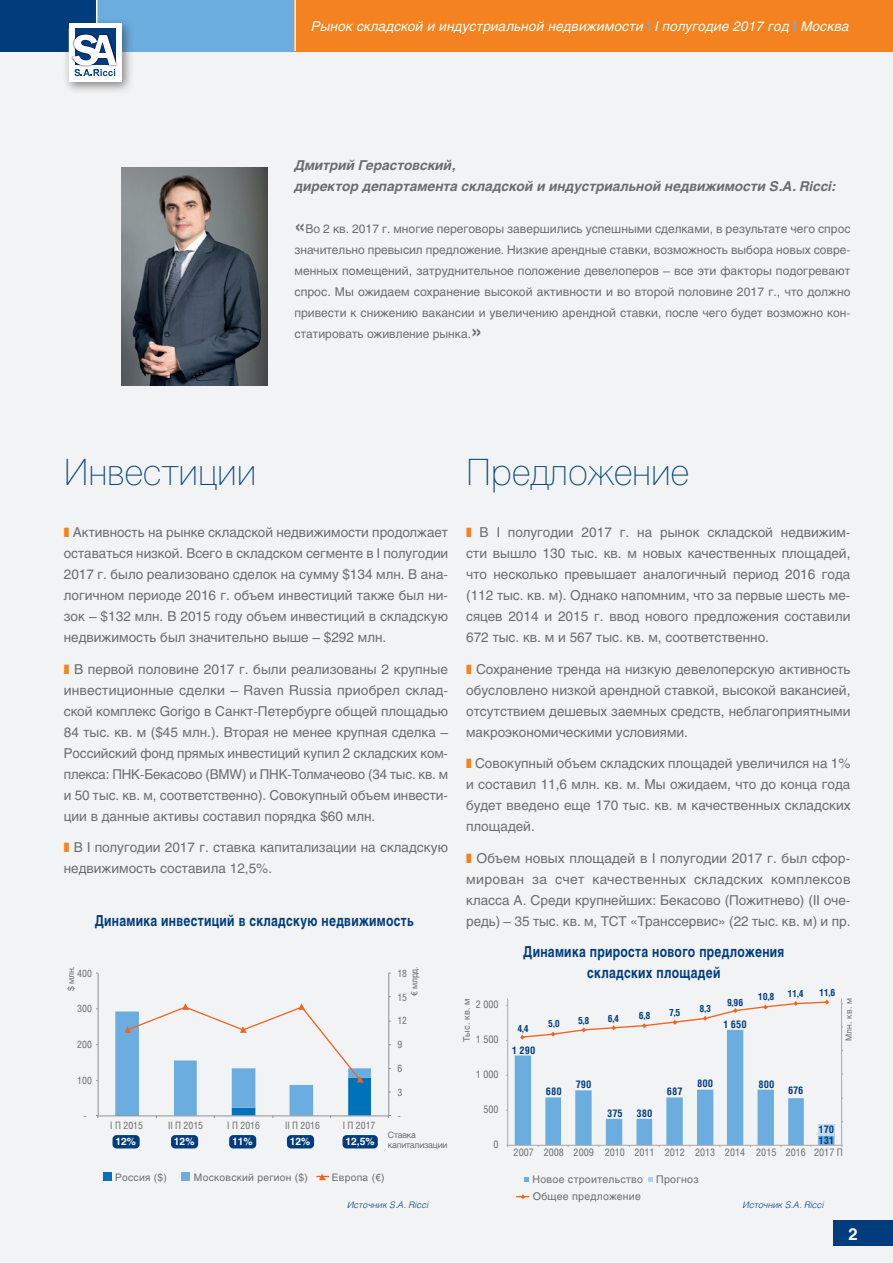
<style>
.page{position:relative;width:893px;height:1263px;background:#f2f3f4}
.page>*{position:absolute;margin:0;border:0;box-sizing:border-box;transform-origin:0 0}
.t1{font:36px "Helios Thin C";color:#0b4980}
.t2{font:700 16.5px "Helios C";color:#fff}
.t3{font:700 15px/21px "Helios C";letter-spacing:.025em;color:#013d7d;text-align:center;scale:.8 1}
.t4{font:13.5px/21px "Helios C";color:#6c6d70;text-align:justify}
.t5{font:italic 700 13.5px/21px "Helios C";color:#6c6d70}
.t6{font:italic 13.5px "Helios C";letter-spacing:.01em;color:#fff}
.t7{font:12px/21px "Helios C";color:#6c6d70;text-align:justify}
.t8{font:10.5px "Helios Cond C";color:#6c6d70}
.t9{font:10.5px/17.5px "Helios C";letter-spacing:.025em;color:#6c6d70}
.t10{font:700 10.5px "Helios Cond C";color:#013d7d}
.t11{font:10.2px "Helios Cond C";color:#6c6d70}
.t12{font:10.2px "Helios C";letter-spacing:.025em;color:#6c6d70}
.t13{font:700 10.2px "Helios C";color:#fff}
.t14{font:700 9.9px "Helios Cond C";color:#013d7d}
.t15{font:italic 9px "Helios Light C";color:#013d7d}
.t16{font:9px "Helios C";color:#6c6d70}
.t17{font:8.7px/10.5px "Helios C";letter-spacing:-.025em;color:#6c6d70}
.t18{font:8.4px "Helios C";color:#6c6d70}
.s1{font-family:"Helios Black C";font-style:normal;color:#6caddf}
.s2{font-weight:700;font-size:19.5px}
</style>
<div class="page">
<div style="left:97px;top:0;width:197px;height:51px;background:#6caddf"></div>
<div style="left:0;top:0;width:97px;height:51px;background:#013d7d"></div>
<div style="left:833px;top:1220px;width:60px;height:26px;background:#013d7d"></div>
<div style="left:294px;top:0;width:599px;height:51px;background:#f58220"></div>
<hr style="left:96px;top:0;width:1px;height:51px;background:#fff">
<hr style="left:294px;top:0;width:2px;height:51px;background:#fff">
<div style="left:62px;top:17px;width:72px;height:77px;background:#231f20;opacity:.51"></div>
<div style="left:69px;top:23px;width:53px;height:59px;background:#fff"></div>
<img style="left:71px;top:29px;width:47px;height:37px">
<img style="left:75px;top:29px;width:40px;height:6px">
<svg style="left:73px;top:35px;width:44px;height:41px"></svg>
<img style="left:122px;top:168px;width:145px;height:218px">
<svg style="left:524px;top:1177px;width:5px;height:5px"></svg>
<svg style="left:648px;top:1177px;width:5px;height:5px"></svg>
<hr style="left:841px;top:998px;width:1px;height:147px;background:#a8a9ad">
<hr style="left:507px;top:998px;width:1px;height:147px;background:#a8a9ad">
<hr style="left:508px;top:1145px;width:334px;height:1px;background:#a8a9ad">
<svg style="left:517px;top:1194px;width:12px;height:5px"></svg>
<svg style="left:515px;top:999px;width:319px;height:148px"></svg>
<div style="left:103px;top:1172px;width:8px;height:8px;background:#0072bc"></div>
<div style="left:182px;top:1172px;width:8px;height:8px;background:#6caddf"></div>
<hr style="left:388px;top:973px;width:1px;height:143px;background:#909293">
<hr style="left:98px;top:973px;width:1px;height:143px;background:#909293">
<hr style="left:98px;top:1115px;width:291px;height:1px;background:#909293">
<svg style="left:115px;top:1003px;width:256px;height:115px"></svg>
<svg style="left:317px;top:1174px;width:12px;height:6px"></svg>
<div style="left:113px;top:1135px;width:27px;height:13px;background:#013d7d;border-radius:4px"></div>
<div style="left:171px;top:1135px;width:27px;height:13px;background:#013d7d;border-radius:4px"></div>
<div style="left:229px;top:1135px;width:27px;height:13px;background:#013d7d;border-radius:4px"></div>
<div style="left:287px;top:1135px;width:27px;height:13px;background:#013d7d;border-radius:4px"></div>
<div style="left:343px;top:1135px;width:35px;height:13px;background:#013d7d;border-radius:4px"></div>
<p class="t6" style="left:311px;top:18px;width:539px">Рынок складской и индустриальной недвижимости <span class="s1">|</span> I полугодие 2017 год <span class="s1">|</span> Москва</p>
<p class="t5" style="left:294px;top:154px;width:543px">Дмитрий Герастовский,<br>директор департамента складской и индустриальной недвижимости S.A. Ricci:</p>
<p class="t7" style="left:294px;top:218px;width:558px"><span class="s2">«</span>Во 2 кв. 2017 г. многие переговоры завершились успешными сделками, в результате чего спрос значительно превысил предложение. Низкие арендные ставки, возможность выбора новых совре&shy;менных помещений, затруднительное положение девелоперов – все эти факторы подогревают спрос. Мы ожидаем сохранение высокой активности и во второй половине 2017 г., что должно привести к снижению вакансии и увеличению арендной ставки, после чего будет возможно кон&shy;статировать оживление рынка.<span class="s2">»</span></p>
<h1 class="t1" style="left:64px;top:451px;width:194px">Инвестиции</h1>
<p class="t4" style="left:64px;top:522px;width:386px;text-indent:9px">Активность на рынке складской недвижимости продолжает оставаться низкой. Всего в складском сегменте в I полугодии 2017 г. было реализовано сделок на сумму $134 млн. В ана&shy;логичном периоде 2016 г. объем инвестиций также был ни&shy;зок – $132 млн. В 2015 году объем инвестиций в складскую недвижимость был значительно выше – $292 млн.</p>
<p class="t4" style="left:64px;top:658px;width:386px;text-indent:10px">В первой половине 2017 г. были реализованы 2 крупные инвестиционные сделки – Raven Russia приобрел склад&shy;ской комплекс Gorigo в Санкт-Петербурге общей площадью 84 тыс. кв. м ($45 млн.). Вторая не менее крупная сделка – Российский фонд прямых инвестиций купил 2 складских ком&shy;плекса: ПНК-Бекасово (BMW) и ПНК-Толмачеово (34 тыс. кв. м и 50 тыс. кв. м, соответственно). Совокупный объем инвести&shy;ции в данные активы составил порядка $60 млн.</p>
<p class="t4" style="left:64px;top:837px;width:386px;text-indent:10px">В I полугодии 2017 г. ставка капитализации на складскую недвижимость составила 12,5%.</p>
<p class="t3" style="left:95px;top:910px;width:400px">Динамика инвестиций в складскую недвижимость</p>
<p class="t17" style="left:66px;top:991px;width:26px;rotate:-90deg">$ млн.</p>
<p class="t11" style="left:77px;top:967px;width:16px">400</p>
<p class="t11" style="left:77px;top:1003px;width:16px">300</p>
<p class="t11" style="left:77px;top:1038px;width:16px">200</p>
<p class="t11" style="left:77px;top:1074px;width:16px">100</p>
<p class="t11" style="left:84px;top:1110px;width:5px">-</p>
<p class="t17" style="left:409px;top:996px;width:31px;rotate:-90deg">€ млрд.</p>
<p class="t11" style="left:397px;top:967px;width:11px">18</p>
<p class="t11" style="left:397px;top:991px;width:11px">15</p>
<p class="t11" style="left:397px;top:1014px;width:11px">12</p>
<p class="t11" style="left:397px;top:1038px;width:6px">9</p>
<p class="t11" style="left:397px;top:1062px;width:6px">6</p>
<p class="t11" style="left:397px;top:1086px;width:6px">3</p>
<p class="t11" style="left:110px;top:1119px;width:34px">I П 2015</p>
<p class="t11" style="left:168px;top:1119px;width:37px">II П 2015</p>
<p class="t11" style="left:227px;top:1119px;width:34px">I П 2016</p>
<p class="t11" style="left:285px;top:1119px;width:37px">II П 2016</p>
<p class="t11" style="left:343px;top:1119px;width:34px">I П 2017</p>
<p class="t13" style="left:115px;top:1136px;width:22px">12%</p>
<p class="t13" style="left:174px;top:1136px;width:22px">12%</p>
<p class="t13" style="left:232px;top:1136px;width:22px">11%</p>
<p class="t13" style="left:290px;top:1136px;width:22px">12%</p>
<p class="t13" style="left:345px;top:1136px;width:31px">12,5%</p>
<p class="t11" style="left:397px;top:1110px;width:5px">-</p>
<p class="t17" style="left:388px;top:1129px;width:61px">Ставка капитализации</p>
<p class="t12" style="left:115px;top:1171px;width:53px">Россия ($)</p>
<p class="t12" style="left:194px;top:1171px;width:116px">Московский регион ($)</p>
<p class="t12" style="left:332px;top:1171px;width:54px">Европа (€)</p>
<p class="t15" style="left:347px;top:1199px;width:83px">Источник S.A. Ricci</p>
<h1 class="t1" style="left:466px;top:451px;width:224px">Предложение</h1>
<p class="t4" style="left:466px;top:522px;width:386px;text-indent:14px">В I полугодии 2017 г. на рынок складской недвижим&shy;сти вышло 130 тыс. кв. м новых качественных площадей, что несколько превышает аналогичный период 2016 года (112 тыс. кв. м). Однако напомним, что за первые шесть ме&shy;сяцев 2014 и 2015 г. ввод нового предложения составили 672 тыс. кв. м и 567 тыс. кв. м, соответственно.</p>
<p class="t4" style="left:466px;top:658px;width:386px;text-indent:10px">Сохранение тренда на низкую девелоперскую активность обусловлено низкой арендной ставкой, высокой вакансией, отсутствием дешевых заемных средств, неблагоприятными макроэкономическими условиями.</p>
<p class="t4" style="left:466px;top:753px;width:386px;text-indent:9px">Совокупный объем складских площадей увеличился на 1% и составил 11,6 млн. кв. м. Мы ожидаем, что до конца года будет введено еще 170 тыс. кв. м качественных складских площадей.</p>
<p class="t4" style="left:466px;top:847px;width:386px;text-indent:10px">Объем новых площадей в I полугодии 2017 г. был сфор&shy;мирован за счет качественных складских комплексов класса А. Среди крупнейших: Бекасово (Пожитнево) (II оче&shy;редь) – 35 тыс. кв. м, ТСТ «Транссервис» (22 тыс. кв. м) и пр.</p>
<p class="t16" style="left:461px;top:1042px;width:46px;rotate:-90deg">Тыс. кв. м</p>
<p class="t8" style="left:476px;top:998px;width:24px">2 000</p>
<p class="t8" style="left:476px;top:1033px;width:24px">1 500</p>
<p class="t8" style="left:476px;top:1068px;width:24px">1 000</p>
<p class="t8" style="left:483px;top:1103px;width:17px">500</p>
<p class="t8" style="left:494px;top:1138px;width:7px">0</p>
<p class="t3" style="left:523px;top:941px;width:328px">Динамика прироста нового предложения складских площадей</p>
<p class="t14" style="left:517px;top:1022px;width:13px">4,4</p>
<p class="t10" style="left:512px;top:1044px;width:25px">1 290</p>
<p class="t14" style="left:548px;top:1018px;width:13px">5,0</p>
<p class="t14" style="left:578px;top:1015px;width:13px">5,8</p>
<p class="t14" style="left:608px;top:1012px;width:13px">6,4</p>
<p class="t14" style="left:639px;top:1009px;width:13px">6,8</p>
<p class="t14" style="left:669px;top:1007px;width:13px">7,5</p>
<p class="t14" style="left:699px;top:1003px;width:13px">8,3</p>
<p class="t14" style="left:727px;top:997px;width:18px">9,96</p>
<p class="t10" style="left:723px;top:1018px;width:25px">1 650</p>
<p class="t10" style="left:546px;top:1085px;width:17px">680</p>
<p class="t10" style="left:576px;top:1078px;width:17px">790</p>
<p class="t10" style="left:607px;top:1106px;width:17px">375</p>
<p class="t10" style="left:636px;top:1107px;width:17px">380</p>
<p class="t10" style="left:667px;top:1085px;width:17px">687</p>
<p class="t10" style="left:697px;top:1077px;width:17px">800</p>
<p class="t14" style="left:758px;top:990px;width:18px">10,8</p>
<p class="t14" style="left:788px;top:987px;width:17px">11,4</p>
<p class="t14" style="left:819px;top:986px;width:17px">11,6</p>
<p class="t10" style="left:758px;top:1078px;width:17px">800</p>
<p class="t10" style="left:788px;top:1084px;width:17px">676</p>
<p class="t10" style="left:819px;top:1123px;width:17px">170</p>
<p class="t10" style="left:819px;top:1133px;width:17px">131</p>
<p class="t18" style="left:844px;top:1041px;width:44px;rotate:-90deg">Млн. кв. м</p>
<p class="t8" style="left:514px;top:1146px;width:331px">2007 2008 2009 2010 2011 2012 2013 2014 2015 2016 2017 П</p>
<p class="t9" style="left:532px;top:1170px;width:168px">Новое строительство Прогноз<br>Общее предложение</p>
<p class="t15" style="left:743px;top:1199px;width:83px">Источник S.A. Ricci</p>
<p class="t2" style="left:848px;top:1224px;width:11px">2</p>
</div>
